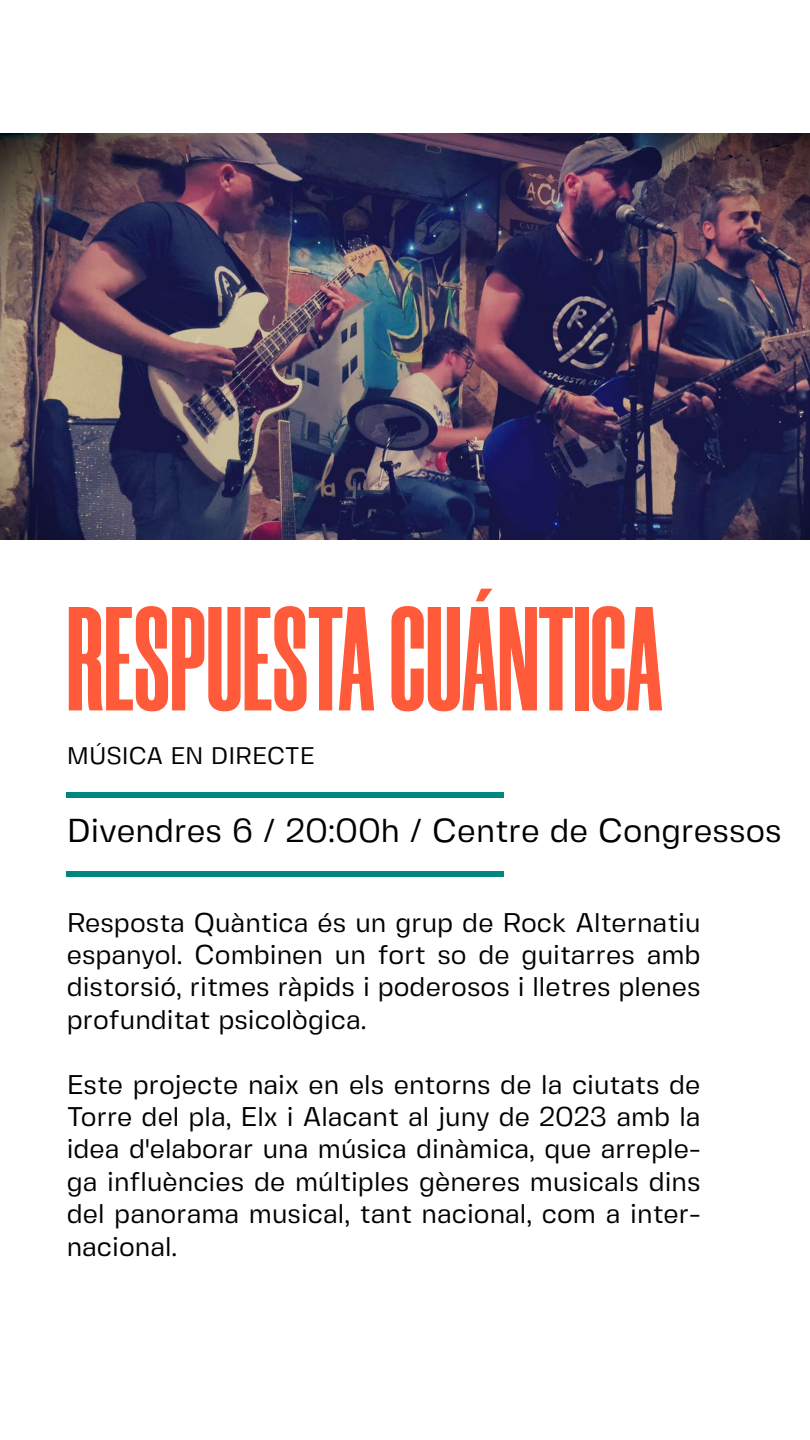
<style>
.page{position:relative;width:810px;height:1440px;background:#fff}
.page>*{position:absolute;margin:0;border:0;box-sizing:border-box;transform-origin:0 0}
.t1{font:800 147.98px "Morganite";color:#ff5a39}
.t2{font:33.15px "Fivo Sans Modern";color:#000}
.t3{font:27px/32.4px "Fivo Sans Modern";color:#000;text-align:justify}
.t4{font:24px "Fivo Sans Modern";color:#000}
</style>
<div class="page">
<div style="left:67px;top:792px;width:437px;height:5px;background:#008880"></div>
<div style="left:67px;top:872px;width:437px;height:5px;background:#008880"></div>
<img style="left:0;top:133px;width:810px;height:406px">
<h1 class="t1" style="left:67px;top:583px;width:597px">RESPUESTA CUÁNTICA</h1>
<p class="t4" style="left:67px;top:741px;width:249px">MÚSICA EN DIRECTE</p>
<p class="t2" style="left:67px;top:811px;width:716px">Divendres 6 / 20:00h / Centre de Congressos</p>
<p class="t3" style="left:67px;top:906px;width:635px">Resposta Quàntica és un grup de Rock Alternatiu espanyol. Combinen un fort so de guitarres amb distorsió, ritmes ràpids i poderosos i lletres plenes profunditat psicològica.</p>
<p class="t3" style="left:67px;top:1068px;width:635px">Este projecte naix en els entorns de la ciutats de Torre del pla, Elx i Alacant al juny de 2023 amb la idea d'elaborar una música dinàmica, que arreple&shy;ga influències de múltiples gèneres musicals dins del panorama musical, tant nacional, com a inter&shy;nacional.</p>
</div>
